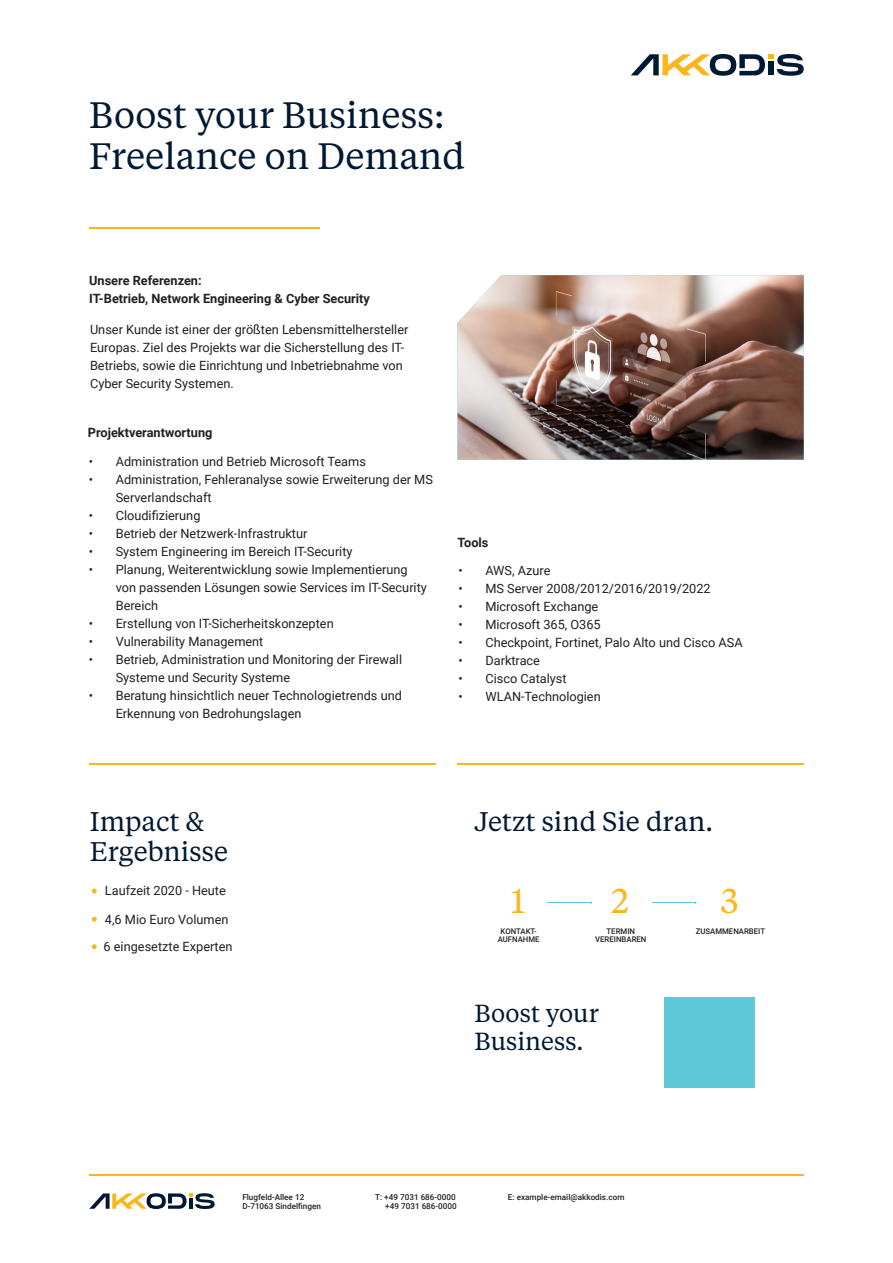
<style>
.page{position:relative;width:893px;height:1263px;background:#fff}
.page>*{position:absolute;margin:0;border:0;box-sizing:border-box;transform-origin:0 0}
.t1{font:36.6px "Tiempos Text";color:#001932}
.t2{font:34.2px "Tiempos Text";color:#fcb61c}
.t3{font:26.85px "Tiempos Text";color:#001932}
.t4{font:24.6px/27.8px "Tiempos Text";color:#001932}
.t5{font:12.75px/18px "Roboto";color:#231f20}
.t6{font:700 12.75px "Roboto";color:#231f20}
.t7{font:500 8.1px "Roboto";color:#231f20}
.t8{font:500 7.8px/7.5px "Roboto";color:#231f20;text-align:center}
</style>
<div class="page">
<svg style="left:631px;top:54px;width:173px;height:22px"></svg>
<svg style="left:89px;top:1193px;width:126px;height:16px"></svg>
<hr style="left:89px;top:1174px;width:715px;height:2px;background:#fcb61c">
<hr style="left:89px;top:763px;width:347px;height:1px;background:#fcb61c">
<hr style="left:458px;top:763px;width:346px;height:1px;background:#fcb61c">
<hr style="left:89px;top:227px;width:231px;height:2px;background:#fcb61c">
<svg style="left:92px;top:888px;width:5px;height:5px"></svg>
<svg style="left:92px;top:944px;width:5px;height:5px"></svg>
<hr style="left:548px;top:902px;width:43px;height:1px;background:#5cc8d8">
<hr style="left:652px;top:902px;width:43px;height:1px;background:#5cc8d8">
<div style="left:664px;top:998px;width:91px;height:90px;background:#5cc8d8"></div>
<img style="left:458px;top:275px;width:346px;height:185px">
<svg style="left:92px;top:917px;width:5px;height:4px"></svg>
<p class="t1" style="left:89px;top:90px;width:357px">Boost your Business:</p>
<p class="t1" style="left:89px;top:131px;width:377px">Freelance on Demand</p>
<p class="t6" style="left:89px;top:271px;width:114px">Unsere Referenzen:</p>
<p class="t6" style="left:89px;top:289px;width:282px">IT-Betrieb, Network Engineering &amp; Cyber Security</p>
<p class="t5" style="left:90px;top:320px;width:320px">Unser Kunde ist einer der größten Lebensmittelhersteller Europas. Ziel des Projekts war die Sicherstellung des IT-Betriebs, sowie die Einrichtung und Inbetriebnahme von Cyber Security Systemen.</p>
<p class="t6" style="left:88px;top:424px;width:126px">Projektverantwortung</p>
<p class="t5" style="left:89px;top:452px;width:279px">• Administration und Betrieb Microsoft Teams</p>
<p class="t5" style="left:116px;top:470px;width:319px;text-indent:-27px">• Administration, Fehleranalyse sowie Erweiterung der MS<br>Serverlandschaft</p>
<p class="t5" style="left:89px;top:506px;width:113px">• Cloudifizierung</p>
<p class="t5" style="left:89px;top:524px;width:220px">• Betrieb der Netzwerk-Infrastruktur</p>
<p class="t5" style="left:89px;top:542px;width:265px">• System Engineering im Bereich IT-Security</p>
<p class="t5" style="left:116px;top:560px;width:313px;text-indent:-27px">• Planung, Weiterentwicklung sowie Implementierung von passenden Lösungen sowie Services im IT-Security<br>Bereich</p>
<p class="t5" style="left:89px;top:614px;width:247px">• Erstellung von IT-Sicherheitskonzepten</p>
<p class="t5" style="left:89px;top:632px;width:176px">• Vulnerability Management</p>
<p class="t5" style="left:116px;top:650px;width:288px;text-indent:-27px">• Betrieb, Administration und Monitoring der Firewall<br>Systeme und Security Systeme</p>
<p class="t5" style="left:116px;top:686px;width:288px;text-indent:-27px">• Beratung hinsichtlich neuer Technologietrends und<br>Erkennung von Bedrohungslagen</p>
<p class="t6" style="left:458px;top:533px;width:32px">Tools</p>
<p class="t5" style="left:458px;top:561px;width:94px">• AWS, Azure</p>
<p class="t5" style="left:458px;top:579px;width:254px">• MS Server 2008/2012/2016/2019/2022</p>
<p class="t5" style="left:458px;top:597px;width:141px">• Microsoft Exchange</p>
<p class="t5" style="left:458px;top:615px;width:144px">• Microsoft 365, O365</p>
<p class="t5" style="left:458px;top:633px;width:286px">• Checkpoint, Fortinet, Palo Alto und Cisco ASA</p>
<p class="t5" style="left:458px;top:651px;width:83px">• Darktrace</p>
<p class="t5" style="left:458px;top:669px;width:110px">• Cisco Catalyst</p>
<p class="t5" style="left:458px;top:687px;width:144px">• WLAN-Technologien</p>
<p class="t3" style="left:90px;top:803px;width:116px">Impact &amp;</p>
<p class="t3" style="left:90px;top:833px;width:140px">Ergebnisse</p>
<p class="t5" style="left:105px;top:881px;width:122px">Laufzeit 2020 - Heute</p>
<p class="t5" style="left:105px;top:910px;width:125px">4,6 Mio Euro Volumen</p>
<p class="t5" style="left:104px;top:937px;width:131px">6 eingesetzte Experten</p>
<p class="t3" style="left:474px;top:803px;width:240px">Jetzt sind Sie dran.</p>
<p class="t2" style="left:511px;top:878px;width:16px">1</p>
<p class="t8" style="left:498px;top:927px;width:43px">KONTAKT-<br>AUFNAHME</p>
<p class="t2" style="left:611px;top:878px;width:19px">2</p>
<p class="t8" style="left:595px;top:927px;width:53px">TERMIN<br>VEREINBAREN</p>
<p class="t4" style="left:474px;top:998px;width:126px">Boost your<br>Business.</p>
<p class="t2" style="left:721px;top:878px;width:20px">3</p>
<p class="t8" style="left:696px;top:927px;width:71px">ZUSAMMENARBEIT</p>
<p class="t7" style="left:242px;top:1191px;width:63px">Flugfeld-Allee 12</p>
<p class="t7" style="left:242px;top:1200px;width:80px">D-71063 Sindelfingen</p>
<p class="t7" style="left:375px;top:1191px;width:82px">T: +49 7031 686-0000</p>
<p class="t7" style="left:385px;top:1200px;width:73px">+49 7031 686-0000</p>
<p class="t7" style="left:508px;top:1191px;width:118px">E: example-email@akkodis.com</p>
</div>
